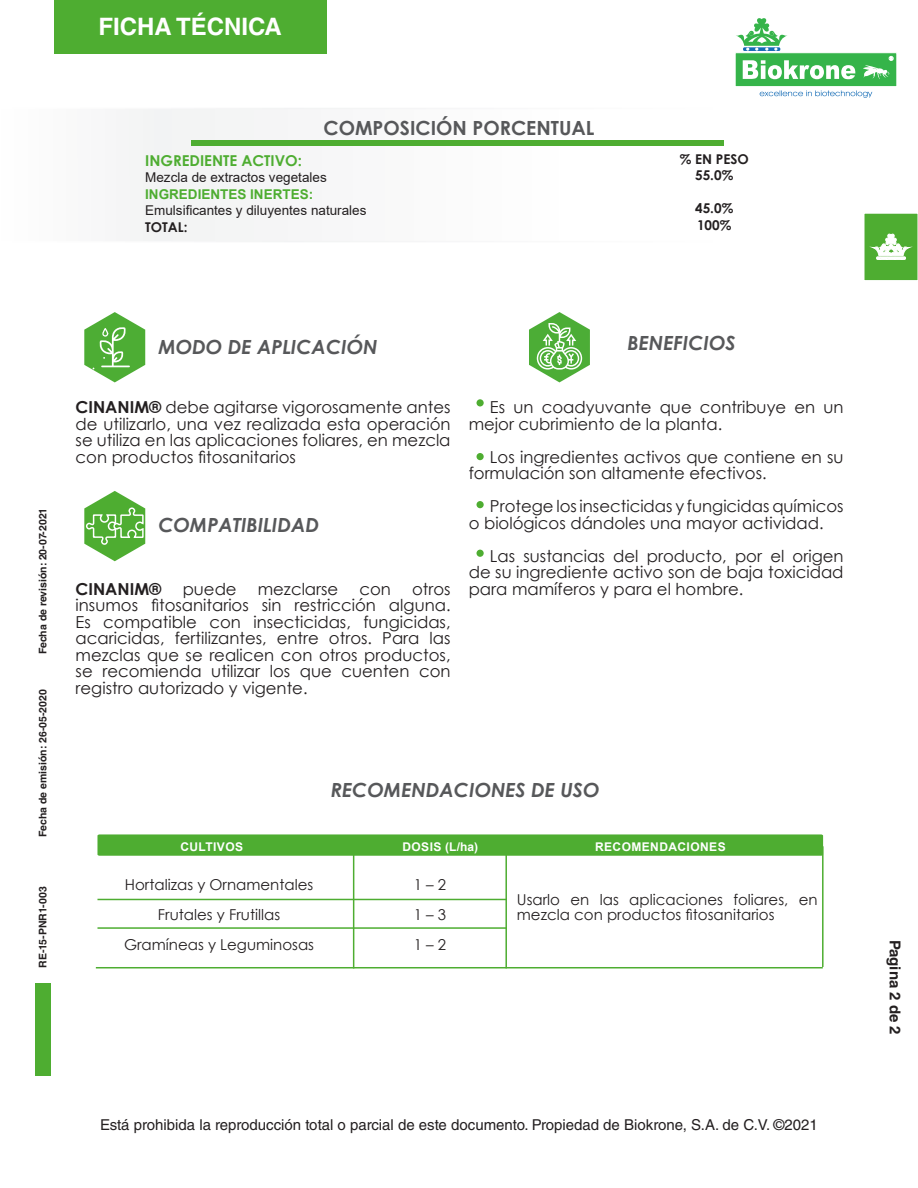
<style>
.page{position:relative;width:918px;height:1188px;background:#fff}
.page>*{position:absolute;margin:0;border:0;box-sizing:border-box;transform-origin:0 0}
.t1{font:700 24px "Helvetica LT Std";color:#fff}
.t2{font:italic 700 19.5px "Century Gothic";color:#57585a}
.t3{font:700 19.5px "Century Gothic";color:#57585a}
.t4{font:16.5px/16.5px "Century Gothic";color:#231f20;text-align:justify}
.t5{font:700 16.5px "Century Gothic";color:#231f20}
.t6{font:15px/15px "Century Gothic";color:#231f20}
.t7{font:15px "Helvetica LT Std";color:#231f20}
.t8{font:700 15px "Century Gothic";color:#4ead31}
.t9{font:700 15px "Helvetica LT Std";color:#231f20}
.t10{font:13.5px "Arial";color:#231f20}
.t11{font:700 13.5px "Century Gothic";color:#231f20}
.t12{font:700 13.5px "Arial";color:#4ead31}
.t13{font:700 12px "Arial";letter-spacing:.035em;color:#fff}
.t14{font:700 10.5px "Helvetica LT Std";color:#231f20}
.s1{font-weight:700}
</style>
<div class="page">
<div style="left:864px;top:213px;width:54px;height:68px;background:#4ead31;border:1px solid #fff"></div>
<div style="left:876px;top:257px;width:30px;height:3px;border:1px solid #fff"></div>
<svg style="left:869px;top:234px;width:44px;height:25px"></svg>
<div style="left:35px;top:983px;width:16px;height:93px;background:#4ead31"></div>
<div style="left:54px;top:0;width:272px;height:54px;background:#4ead31"></div>
<svg style="left:760px;top:90px;width:112px;height:8px"></svg>
<div style="left:735px;top:53px;width:162px;height:34px;background:#35b44a;border:1px solid #fff"></div>
<svg style="left:743px;top:60px;width:112px;height:19px"></svg>
<svg style="left:863px;top:56px;width:30px;height:23px"></svg>
<svg style="left:743px;top:47px;width:37px;height:4px"></svg>
<svg style="left:736px;top:18px;width:51px;height:32px"></svg>
<div style="left:0;top:108px;width:724px;height:134px;background:#fafafa"></div>
<div style="left:192px;top:141px;width:532px;height:5px;background:#4ead31"></div>
<svg style="left:84px;top:312px;width:61px;height:70px"></svg>
<svg style="left:84px;top:491px;width:61px;height:70px"></svg>
<svg style="left:529px;top:312px;width:61px;height:70px"></svg>
<svg style="left:97px;top:834px;width:726px;height:22px;background:#54af38"></svg>
<hr style="left:353px;top:845px;width:1px;height:123px;background:#4ead31">
<hr style="left:822px;top:846px;width:2px;height:121px;background:#4ead31">
<hr style="left:505px;top:845px;width:2px;height:123px;background:#4ead31">
<hr style="left:96px;top:967px;width:727px;height:1px;background:#4ead31">
<div style="left:477px;top:399px;width:7px;height:7px;background:#4ead31;border-radius:50%"></div>
<div style="left:477px;top:453px;width:7px;height:7px;background:#4ead31;border-radius:50%"></div>
<div style="left:477px;top:501px;width:7px;height:7px;background:#4ead31;border-radius:50%"></div>
<div style="left:477px;top:550px;width:7px;height:7px;background:#4ead31;border-radius:50%"></div>
<hr style="left:97px;top:899px;width:410px;height:1px;background:#4ead31">
<hr style="left:97px;top:927px;width:410px;height:2px;background:#4ead31">
<h1 class="t1" style="left:98px;top:12px;width:185px">FICHA TÉCNICA</h1>
<p class="t3" style="left:323px;top:113px;width:273px">COMPOSICIÓN PORCENTUAL</p>
<p class="t8" style="left:145px;top:149px;width:158px">INGREDIENTE ACTIVO:</p>
<p class="t10" style="left:145px;top:168px;width:183px">Mezcla de extractos vegetales</p>
<p class="t12" style="left:145px;top:185px;width:170px">INGREDIENTES INERTES:</p>
<p class="t10" style="left:145px;top:201px;width:223px">Emulsificantes y diluyentes naturales</p>
<p class="t11" style="left:145px;top:217px;width:44px">TOTAL:</p>
<p class="t11" style="left:680px;top:149px;width:71px">% EN PESO</p>
<p class="t11" style="left:695px;top:165px;width:40px">55.0%</p>
<p class="t11" style="left:695px;top:198px;width:40px">45.0%</p>
<p class="t11" style="left:697px;top:215px;width:36px">100%</p>
<p class="t14" style="left:37px;top:654px;width:148px;rotate:-90deg">Fecha de revisión: 20-07-2021</p>
<p class="t14" style="left:37px;top:837px;width:149px;rotate:-90deg">Fecha de emisión: 26-05-2020</p>
<p class="t14" style="left:37px;top:968px;width:83px;rotate:-90deg">RE-15-PNR1-003</p>
<p class="t2" style="left:158px;top:332px;width:221px">MODO DE APLICACIÓN</p>
<p class="t4" style="left:76px;top:399px;width:377px"><span class="s1">CINANIM®</span> debe agitarse vigorosamente antes de utilizarlo, una vez realizada esta operación se utiliza en las aplicaciones foliares, en mezcla con productos fitosanitarios</p>
<p class="t2" style="left:158px;top:510px;width:162px">COMPATIBILIDAD</p>
<p class="t5" style="left:76px;top:576px;width:87px">CINANIM®</p>
<p class="t4" style="left:183px;top:580px;width:56px">puede</p>
<p class="t4" style="left:258px;top:580px;width:82px">mezclarse</p>
<p class="t4" style="left:359px;top:580px;width:33px">con</p>
<p class="t4" style="left:76px;top:580px;width:377px;text-indent:336px">otros insumos fitosanitarios sin restricción alguna.<br>Es compatible con insecticidas, fungicidas, acaricidas, fertilizantes, entre otros. Para las mezclas que se realicen con otros productos, se recomienda utilizar los que cuenten con registro autorizado y vigente.</p>
<p class="t2" style="left:628px;top:329px;width:110px">BENEFICIOS</p>
<p class="t4" style="left:469px;top:399px;width:376px;text-indent:21px">Es un coadyuvante que contribuye en un mejor cubrimiento de la planta.</p>
<p class="t4" style="left:469px;top:448px;width:376px;text-indent:21px">Los ingredientes activos que contiene en su formulación son altamente efectivos.</p>
<p class="t4" style="left:469px;top:498px;width:376px;text-indent:21px">Protege los insecticidas y fungicidas químicos o biológicos dándoles una mayor actividad.</p>
<p class="t4" style="left:469px;top:547px;width:376px;text-indent:21px">Las sustancias del producto, por el origen de su ingrediente activo son de baja toxicidad para mamíferos y para el hombre.</p>
<p class="t2" style="left:331px;top:775px;width:270px">RECOMENDACIONES DE USO</p>
<p class="t13" style="left:180px;top:838px;width:64px">CULTIVOS</p>
<p class="t13" style="left:402px;top:838px;width:77px">DOSIS (L/ha)</p>
<p class="t13" style="left:595px;top:838px;width:132px">RECOMENDACIONES</p>
<p class="t6" style="left:125px;top:877px;width:190px">Hortalizas y Ornamentales</p>
<p class="t6" style="left:158px;top:907px;width:124px">Frutales y Frutillas</p>
<p class="t6" style="left:124px;top:937px;width:192px">Gramíneas y Leguminosas</p>
<p class="t6" style="left:414px;top:877px;width:34px">1 – 2</p>
<p class="t6" style="left:414px;top:907px;width:34px">1 – 3</p>
<p class="t6" style="left:414px;top:937px;width:34px">1 – 2</p>
<p class="t6" style="left:517px;top:892px;width:302px">Usarlo en las aplicaciones foliares, en mezcla con productos fitosanitarios</p>
<p class="t7" style="left:100px;top:1116px;width:719px">Está prohibida la reproducción total o parcial de este documento. Propiedad de Biokrone, S.A. de C.V. ©2021</p>
<p class="t9" style="left:904px;top:940px;width:97px;rotate:90deg">Pagina 2 de 2</p>
</div>
